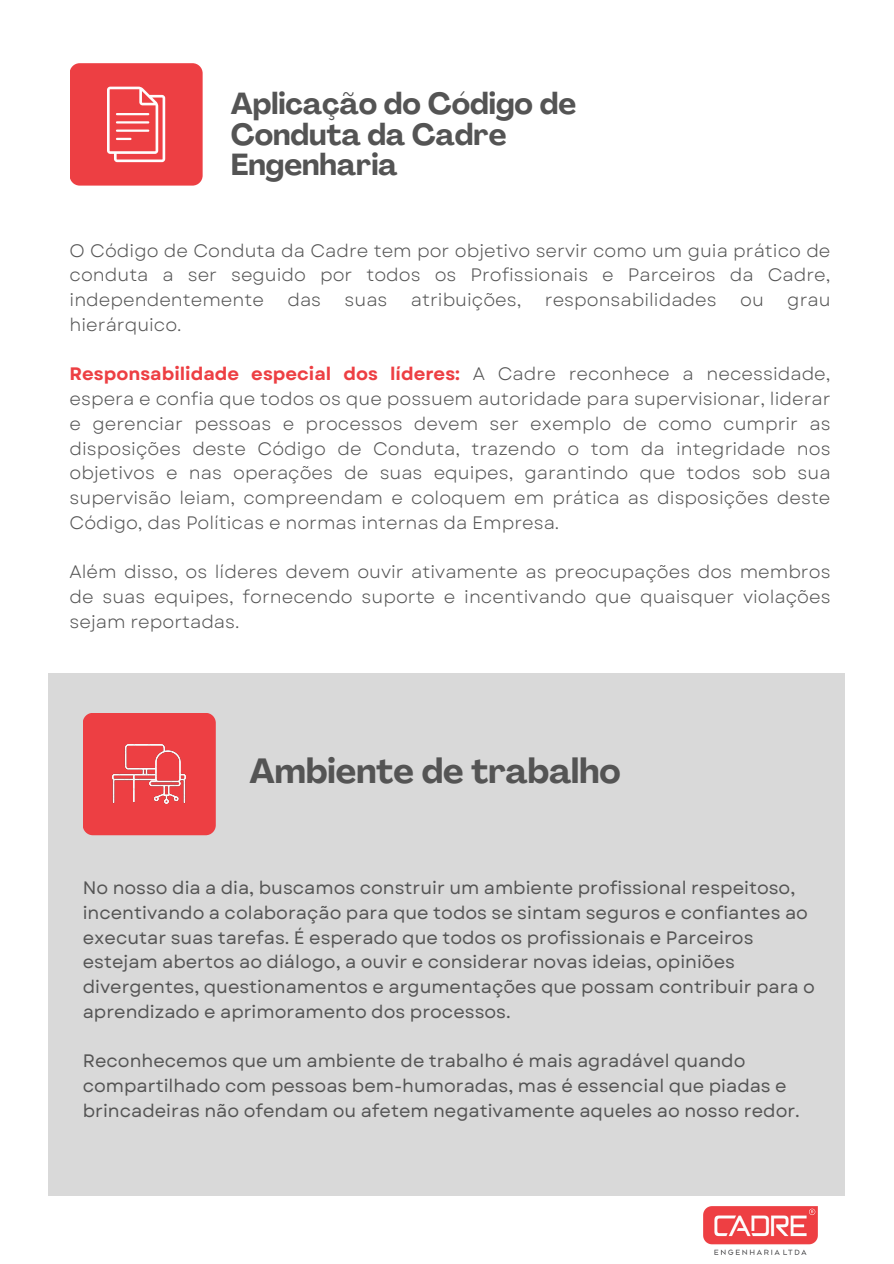
<style>
.page{position:relative;width:894px;height:1264px;background:#fff}
.page>*{position:absolute;margin:0;border:0;box-sizing:border-box;transform-origin:0 0}
.t1{font:700 34.5px "Agrandir";color:#545454}
.t2{font:700 30px/30.3px "Agrandir";color:#545454}
.t3{font:18px/24.8px "Garet";color:#545454;text-align:justify}
.t4{font:18px/24.8px "Garet";color:#545454}
.s1{font-weight:700;color:#ed3f43}
</style>
<div class="page">
<div style="left:49px;top:672px;width:795px;height:523px;background:#d9d9d9"></div>
<div style="left:70px;top:63px;width:132px;height:123px;background:#ed3f43;border-radius:10px"></div>
<svg style="left:107px;top:87px;width:58px;height:75px"></svg>
<div style="left:83px;top:712px;width:133px;height:123px;background:#ed3f43;border-radius:10px"></div>
<img style="left:113px;top:744px;width:73px;height:59px">
<img style="left:703px;top:1206px;width:114px;height:48px">
<h2 class="t2" style="left:231px;top:92px;width:347px">Aplicação do Código de<br>Conduta da Cadre<br>Engenharia</h2>
<p class="t3" style="left:70px;top:238px;width:762px">O Código de Conduta da Cadre tem por objetivo servir como um guia prático de conduta a ser seguido por todos os Profissionais e Parceiros da Cadre, independentemente</p>
<p class="t3" style="left:287px;top:287px;width:35px">das</p>
<p class="t3" style="left:344px;top:287px;width:44px">suas</p>
<p class="t3" style="left:411px;top:287px;width:112px">atribuições,</p>
<p class="t3" style="left:544px;top:287px;width:173px">responsabilidades</p>
<p class="t3" style="left:740px;top:287px;width:25px">ou</p>
<p class="t3" style="left:787px;top:287px;width:45px">grau</p>
<p class="t3" style="left:70px;top:312px;width:113px">hierárquico.</p>
<p class="t3" style="left:70px;top:362px;width:762px"><span class="s1">Responsabilidade especial dos líderes:</span> A Cadre reconhece a necessidade, espera e confia que todos os que possuem autoridade para supervisionar, liderar e gerenciar pessoas e processos devem ser exemplo de como cumprir as disposições deste Código de Conduta, trazendo o tom da integridade nos objetivos e nas operações de suas equipes, garantindo que todos sob sua supervisão leiam, compreendam e coloquem em prática as disposições deste Código, das Políticas e normas internas da Empresa.</p>
<p class="t3" style="left:70px;top:560px;width:762px">Além disso, os líderes devem ouvir ativamente as preocupações dos membros de suas equipes, fornecendo suporte e incentivando que quaisquer violações sejam reportadas.</p>
<p class="t1" style="left:249px;top:756px;width:372px">Ambiente de trabalho</p>
<p class="t4" style="left:83px;top:875px;width:733px">No nosso dia a dia, buscamos construir um ambiente profissional respeitoso, incentivando a colaboração para que todos se sintam seguros e confiantes ao executar suas tarefas. É esperado que todos os profissionais e Parceiros estejam abertos ao diálogo, a ouvir e considerar novas ideias, opiniões divergentes, questionamentos e argumentações que possam contribuir para o aprendizado e aprimoramento dos processos.</p>
<h1 class="t4" style="left:83px;top:1048px;width:718px">Reconhecemos que um ambiente de trabalho é mais agradável quando compartilhado com pessoas bem-humoradas, mas é essencial que piadas e brincadeiras não ofendam ou afetem negativamente aqueles ao nosso redor.</h1>
</div>
